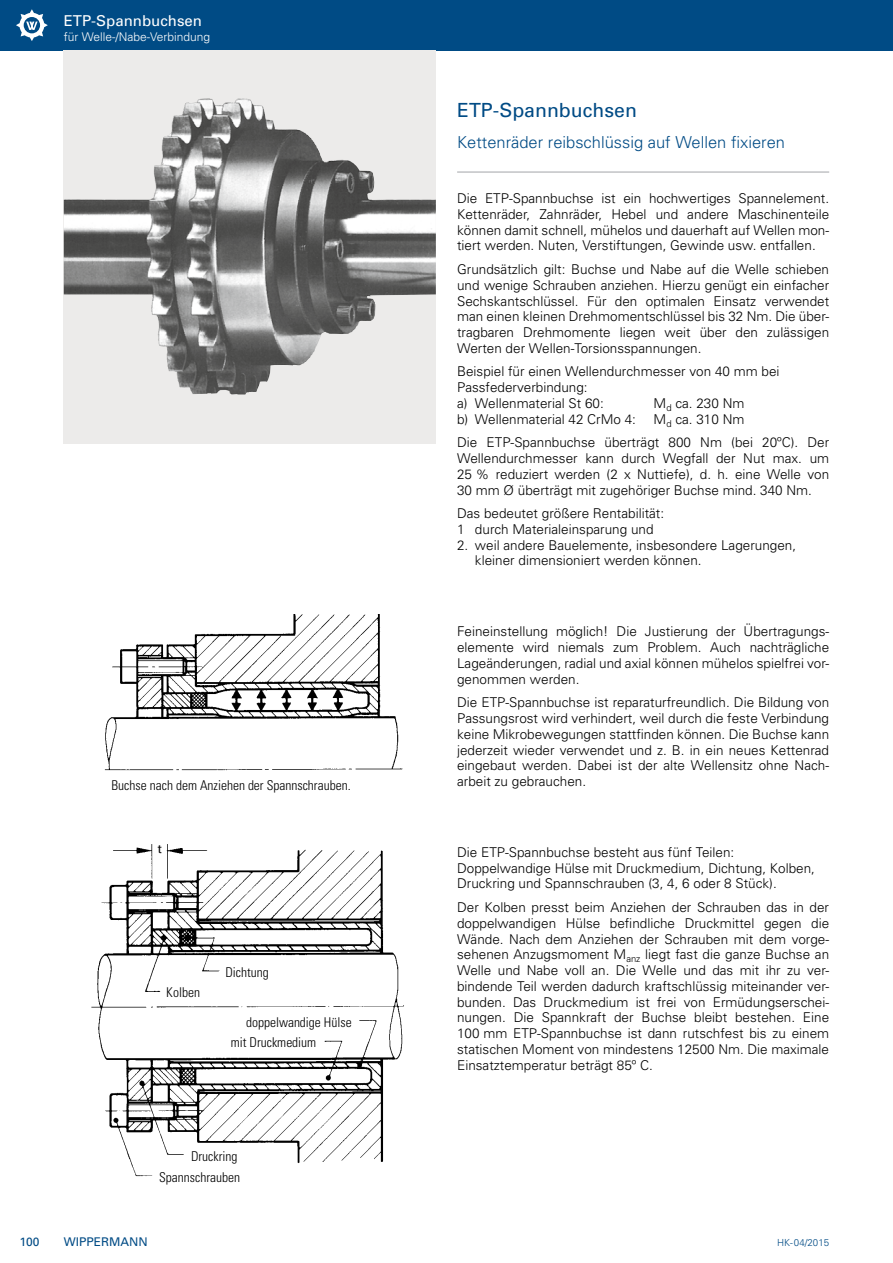
<style>
.page{position:relative;width:893px;height:1263px;background:#fff}
.page>*{position:absolute;margin:0;border:0;box-sizing:border-box;transform-origin:0 0}
.t1{font:19.5px "Univers";color:#004b85}
.t2{font:300 16.5px "Univers";color:#004b85}
.t3{font:15px "Univers";color:#fff}
.t4{font:300 13.5px/15.8px "Univers";color:#000;text-align:justify}
.t5{font:300 condensed 13.5px/21.5px "Univers";color:#000;text-align:right}
.t6{font:12.3px "Univers";color:#000}
.t7{font:300 12px "Univers";color:#fff}
.t8{font:12px "Univers";color:#004b85}
.t9{font:300 9.75px "Univers";color:#004b85}
</style>
<div class="page">
<div style="left:0;top:0;width:893px;height:50px;background:#004b85"></div>
<svg style="left:16px;top:9px;width:32px;height:32px"></svg>
<hr style="left:457px;top:172px;width:372px;height:1px;background:#a3a5a8">
<svg style="left:64px;top:50px;width:372px;height:394px;background:#d4d3d2"></svg>
<img style="left:64px;top:98px;width:255px;height:297px">
<img style="left:104px;top:615px;width:299px;height:156px">
<img style="left:91px;top:844px;width:313px;height:333px">
<p class="t3" style="left:64px;top:12px;width:140px">ETP-Spannbuchsen</p>
<p class="t7" style="left:64px;top:30px;width:148px">für Welle-/Nabe-Verbindung</p>
<p class="t5" style="left:112px;top:775px;width:241px">Buchse nach dem Anziehen der Spannschrauben.</p>
<p class="t6" style="left:158px;top:841px;width:6px">t</p>
<p class="t5" style="left:166px;top:982px;width:35px">Kolben</p>
<p class="t5" style="left:225px;top:962px;width:45px">Dichtung</p>
<p class="t5" style="left:246px;top:1012px;width:107px">doppelwandige Hülse</p>
<p class="t5" style="left:231px;top:1032px;width:87px">mit Druckmedium</p>
<p class="t5" style="left:159px;top:1145px;width:82px">Druckring<br>Spannschrauben</p>
<h1 class="t1" style="left:457px;top:98px;width:181px">ETP-Spannbuchsen</h1>
<p class="t2" style="left:457px;top:132px;width:329px">Kettenräder reibschlüssig auf Wellen fixieren</p>
<p class="t4" style="left:457px;top:190px;width:374px">Die ETP-Spannbuchse ist ein hochwertiges Spannelement.<br>Kettenräder, Zahnräder, Hebel und andere Maschinenteile können damit schnell, mühelos und dauerhaft auf Wellen mon&shy;tiert werden. Nuten, Verstiftungen, Gewinde usw. entfallen.</p>
<p class="t4" style="left:457px;top:261px;width:374px">Grundsätzlich gilt: Buchse und Nabe auf die Welle schieben und wenige Schrauben anziehen. Hierzu genügt ein einfacher Sechskantschlüssel. Für den optimalen Einsatz verwendet man einen kleinen Drehmomentschlüssel bis 32 Nm. Die über&shy;tragbaren Drehmomente liegen weit über den zulässigen Werten der Wellen-Torsionsspannungen.</p>
<p class="t4" style="left:457px;top:364px;width:324px;text-align:left">Beispiel für einen Wellendurchmesser von 40 mm bei<br>Passfederverbindung:<br>a) Wellenmaterial St 60:</p>
<p class="t4" style="left:654px;top:395px;width:92px">M<sub>d</sub> ca. 230 Nm</p>
<p class="t4" style="left:457px;top:411px;width:180px">b) Wellenmaterial 42 CrMo 4:</p>
<p class="t4" style="left:457px;top:407px;width:374px;line-height:23.7px;text-indent:197px">M<sub>d</sub> ca. 310 Nm<br>Die ETP-Spannbuchse überträgt 800 Nm (bei 20ºC). Der</p>
<p class="t4" style="left:457px;top:450px;width:374px">Wellendurchmesser kann durch Wegfall der Nut max. um 25 % reduziert werden (2 x Nuttiefe), d. h. eine Welle von 30 mm Ø überträgt mit zugehöriger Buchse mind. 340 Nm.</p>
<p class="t4" style="left:457px;top:506px;width:209px">Das bedeutet größere Rentabilität:<br>1 durch Materialeinsparung und</p>
<p class="t4" style="left:475px;top:537px;width:323px;text-indent:-18px">2. weil andere Bauelemente, insbesondere Lagerungen, kleiner dimensioniert werden können.</p>
<p class="t4" style="left:457px;top:624px;width:374px">Feineinstellung möglich! Die Justierung der Übertragungs&shy;elemente wird niemals zum Problem. Auch nachträgliche Lageänderungen, radial und axial können mühelos spielfrei vor&shy;genommen werden.</p>
<p class="t4" style="left:457px;top:695px;width:374px">Die ETP-Spannbuchse ist reparaturfreundlich. Die Bildung von Passungsrost wird verhindert, weil durch die feste Verbindung keine Mikrobewegungen stattfinden können. Die Buchse kann jederzeit wieder verwendet und z. B. in ein neues Kettenrad eingebaut werden. Dabei ist der alte Wellensitz ohne Nach&shy;arbeit zu gebrauchen.</p>
<p class="t4" style="left:457px;top:844px;width:359px;text-align:left">Die ETP-Spannbuchse besteht aus fünf Teilen:<br>Doppelwandige Hülse mit Druckmedium, Dichtung, Kolben,<br>Druckring und Spannschrauben (3, 4, 6 oder 8 Stück).</p>
<p class="t4" style="left:457px;top:899px;width:374px">Der Kolben presst beim Anziehen der Schrauben das in der doppelwandigen Hülse befindliche Druckmittel gegen die Wände. Nach dem Anziehen der Schrauben mit dem vorge&shy;sehenen Anzugsmoment M<sub>anz</sub> liegt fast die ganze Buchse an Welle und Nabe voll an. Die Welle und das mit ihr zu ver&shy;bindende Teil werden dadurch kraftschlüssig miteinander ver&shy;bunden. Das Druckmedium ist frei von Ermüdungserschei&shy;nungen. Die Spannkraft der Buchse bleibt bestehen. Eine 100 mm ETP-Spannbuchse ist dann rutschfest bis zu einem statischen Moment von mindestens 12500 Nm. Die maximale Einsatztemperatur beträgt 85º C.</p>
<p class="t8" style="left:20px;top:1235px;width:22px">100</p>
<p class="t8" style="left:64px;top:1235px;width:85px">Wippermann</p>
<p class="t9" style="left:777px;top:1236px;width:54px">HK-04/2015</p>
</div>
